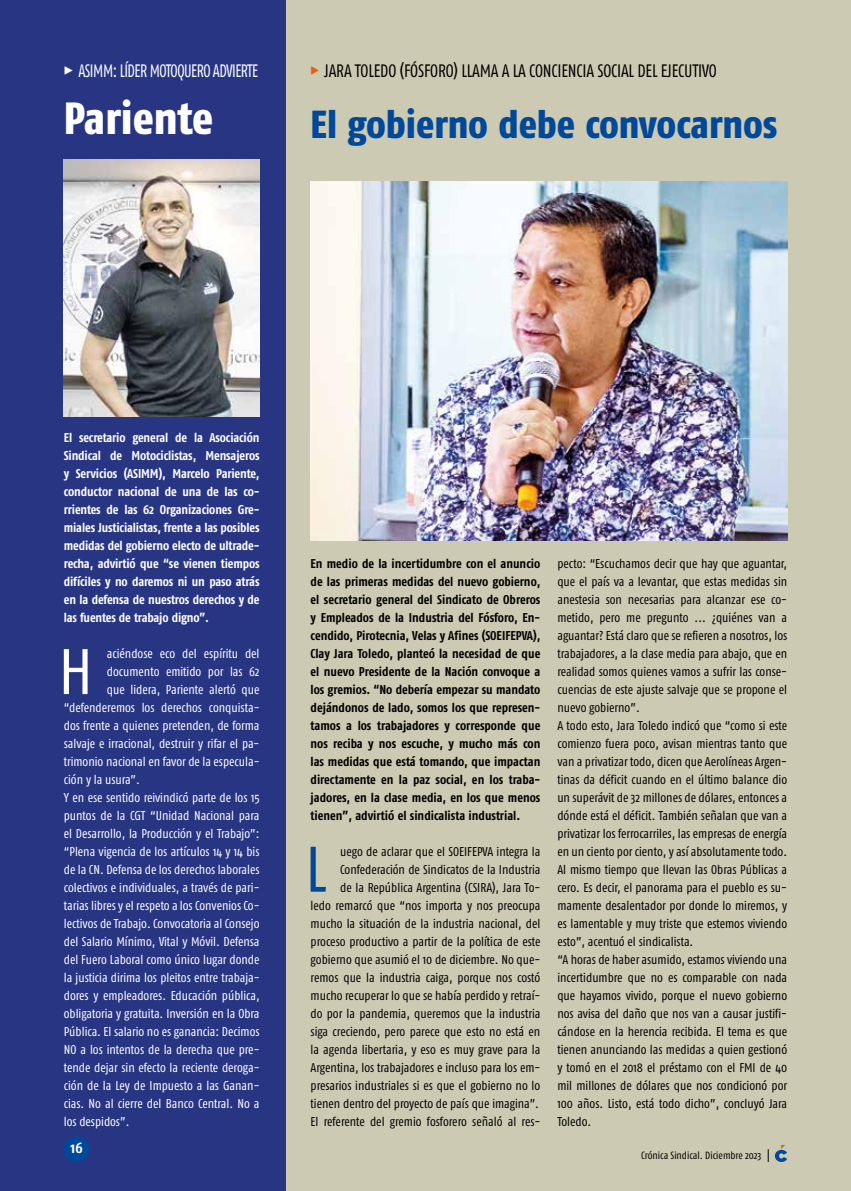
<style>
.page{position:relative;width:851px;height:1191px;background:#fff}
.page>*{position:absolute;margin:0;border:0;box-sizing:border-box;transform-origin:0 0}
.t1{font:64.2px "Fago Co";color:#fff}
.t2{font:64.2px "Fago Co";color:#00489a}
.t3{font:800 45px "Fago Co";letter-spacing:-.005em;color:#fff}
.t4{font:800 39px "Fago Co";letter-spacing:-.005em;color:#00489a}
.t5{font:18px "Fago Co Lf";letter-spacing:-.01em;color:#000;scale:.94 1}
.t6{font:18px "Fago Co Lf";letter-spacing:-.03em;color:#fff;scale:.85 1}
.t7{font:700 15px "Fago Co";color:#fff}
.t8{font:12.75px/18px "Fago Co";color:#000;text-align:right}
.t9{font:12.75px "Fago Co";color:#fff}
.t10{font:700 12.75px/18px "Fago Co";color:#000;text-align:justify}
.t11{font:700 12.75px/18px "Fago Co";letter-spacing:-.015em;color:#fff;text-align:justify}
.t12{font:10.5px "Fago Co";color:#000}
.s1{font-family:"Fago Co Extra Bold Caps Exp"}
.s2{font-family:"Fago Co Extra Bold Caps Exp";color:#ea5b0b}
</style>
<div class="page">
<div style="left:0;top:0;width:850px;height:1191px;background:#cdcab3"></div>
<div style="left:0;top:0;width:285px;height:1191px;background:#283583"></div>
<div style="left:64px;top:1136px;width:25px;height:26px;background:#00489a;border-radius:50%"></div>
<svg style="left:774px;top:1145px;width:13px;height:17px"></svg>
<svg style="left:767px;top:1149px;width:1px;height:13px"></svg>
<img style="left:64px;top:160px;width:195px;height:256px">
<img style="left:310px;top:181px;width:477px;height:359px">
<h3 class="t6" style="left:64px;top:60px;width:230px"><span class="s1">%</span> ASIMM: LÍDER MOTOQUERO ADVIERTE</h3>
<h2 class="t3" style="left:64px;top:92px;width:151px">Pariente</h2>
<h3 class="t5" style="left:310px;top:60px;width:433px"><span class="s2">%</span> JARA TOLEDO (FÓSFORO) LLAMA A LA CONCIENCIA SOCIAL DEL EJECUTIVO</h3>
<h3 class="t4" style="left:310px;top:101px;width:468px">El gobierno debe convocarnos</h3>
<p class="t11" style="left:64px;top:428px;width:197px">El secretario general de la Asociación Sindical de Motociclistas, Mensajeros y Servicios (ASIMM), Marcelo Pariente, conductor nacional de una de las co&shy;rrientes de las 62 Organizaciones Gre&shy;miales Justicialistas, frente a las posibles medidas del gobierno electo de ultrade&shy;recha, advirtió que “se vienen tiempos difíciles y no daremos ni un paso atrás en la defensa de nuestros derechos y de las fuentes de trabajo digno”.</p>
<h1 class="t1" style="left:59px;top:635px;width:36px">H</h1>
<p class="t9" style="left:107px;top:646px;width:154px">aciéndose eco del espíritu del</p>
<p class="t9" style="left:107px;top:664px;width:154px">documento emitido por las 62</p>
<p class="t9" style="left:107px;top:682px;width:154px">que lidera, Pariente alertó que</p>
<p class="t9" style="left:64px;top:700px;width:197px">“defenderemos los derechos conquista-</p>
<p class="t9" style="left:64px;top:718px;width:197px">dos frente a quienes pretenden, de forma</p>
<p class="t9" style="left:64px;top:736px;width:197px">salvaje e irracional, destruir y rifar el pa-</p>
<p class="t9" style="left:64px;top:754px;width:197px">trimonio nacional en favor de la especula-</p>
<p class="t9" style="left:64px;top:772px;width:78px">ción y la usura”.</p>
<p class="t9" style="left:64px;top:790px;width:197px">Y en ese sentido reivindicó parte de los 15</p>
<p class="t9" style="left:64px;top:808px;width:197px">puntos de la CGT “Unidad Nacional para</p>
<p class="t9" style="left:64px;top:826px;width:197px">el Desarrollo, la Producción y el Trabajo”:</p>
<p class="t9" style="left:64px;top:844px;width:197px">“Plena vigencia de los artículos 14 y 14 bis</p>
<p class="t9" style="left:64px;top:862px;width:197px">de la CN. Defensa de los derechos laborales</p>
<p class="t9" style="left:64px;top:880px;width:197px">colectivos e individuales, a través de pari-</p>
<p class="t9" style="left:64px;top:898px;width:197px">tarias libres y el respeto a los Convenios Co-</p>
<p class="t9" style="left:64px;top:916px;width:197px">lectivos de Trabajo. Convocatoria al Consejo</p>
<p class="t9" style="left:64px;top:934px;width:197px">del Salario Mínimo, Vital y Móvil. Defensa</p>
<p class="t9" style="left:64px;top:952px;width:197px">del Fuero Laboral como único lugar donde</p>
<p class="t9" style="left:64px;top:970px;width:197px">la justicia dirima los pleitos entre trabaja-</p>
<p class="t9" style="left:64px;top:988px;width:197px">dores y empleadores. Educación pública,</p>
<p class="t9" style="left:64px;top:1006px;width:197px">obligatoria y gratuita. Inversión en la Obra</p>
<p class="t9" style="left:64px;top:1024px;width:197px">Pública. El salario no es ganancia: Decimos</p>
<p class="t9" style="left:64px;top:1042px;width:197px">NO a los intentos de la derecha que pre-</p>
<p class="t9" style="left:64px;top:1060px;width:197px">tende dejar sin efecto la reciente deroga-</p>
<p class="t9" style="left:64px;top:1078px;width:197px">ción de la Ley de Impuesto a las Ganan-</p>
<p class="t9" style="left:64px;top:1096px;width:197px">cias. No al cierre del Banco Central. No a</p>
<p class="t9" style="left:64px;top:1114px;width:67px">los despidos”.</p>
<p class="t7" style="left:70px;top:1138px;width:14px">16</p>
<p class="t10" style="left:310px;top:554px;width:231px">En medio de la incertidumbre con el anuncio de las primeras medidas del nuevo gobierno, el secretario general del Sindicato de Obreros y Empleados de la Industria del Fósforo, En&shy;cendido, Pirotecnia, Velas y Afines (SOEIFEPVA), Clay Jara Toledo, planteó la necesidad de que el nuevo Presidente de la Nación convoque a los gremios. “No debería empezar su mandato dejándonos de lado, somos los que represen&shy;tamos a los trabajadores y corresponde que nos reciba y nos escuche, y mucho más con las medidas que está tomando, que impactan directamente en la paz social, en los traba&shy;jadores, en la clase media, en los que menos tienen”, advirtió el sindicalista industrial.</p>
<h1 class="t2" style="left:305px;top:833px;width:23px">L</h1>
<p class="t8" style="left:310px;top:842px;width:231px">uego de aclarar que el SOEIFEPVA integra la Confederación de Sindicatos de la Industria<br>de la República Argentina (CSIRA), Jara To-<br>ledo remarcó que “nos importa y nos preocupa mucho la situación de la industria nacional, del proceso productivo a partir de la política de este gobierno que asumió el 10 de diciembre. No que&shy;remos que la industria caiga, porque nos costó mucho recuperar lo que se había perdido y retraí&shy;do por la pandemia, queremos que la industria siga creciendo, pero parece que esto no está en la agenda libertaria, y eso es muy grave para la Argentina, los trabajadores e incluso para los em&shy;presarios industriales si es que el gobierno no lo tienen dentro del proyecto de país que imagina”.<br>El referente del gremio fosforero señaló al res-</p>
<p class="t8" style="left:557px;top:554px;width:231px;text-align:left">pecto: “Escuchamos decir que hay que aguantar, que el país va a levantar, que estas medidas sin anestesia son necesarias para alcanzar ese co&shy;metido, pero me pregunto ... ¿quiénes van a aguantar? Está claro que se refieren a nosotros, los trabajadores, a la clase media para abajo, que en realidad somos quienes vamos a sufrir las conse&shy;cuencias de este ajuste salvaje que se propone el nuevo gobierno”.<br>A todo esto, Jara Toledo indicó que “como si este comienzo fuera poco, avisan mientras tanto que van a privatizar todo, dicen que Aerolíneas Argen&shy;tinas da déficit cuando en el último balance dio un superávit de 32 millones de dólares, entonces a dónde está el déficit. También señalan que van a privatizar los ferrocarriles, las empresas de energía en un ciento por ciento, y así absolutamente todo.<br>Al mismo tiempo que llevan las Obras Públicas a cero. Es decir, el panorama para el pueblo es su&shy;mamente desalentador por donde lo miremos, y es lamentable y muy triste que estemos viviendo esto”, acentuó el sindicalista.<br>“A horas de haber asumido, estamos viviendo una incertidumbre que no es comparable con nada que hayamos vivido, porque el nuevo gobierno nos avisa del daño que nos van a causar justifi&shy;cándose en la herencia recibida. El tema es que tienen anunciando las medidas a quien gestionó y tomó en el 2018 el préstamo con el FMI de 40 mil millones de dólares que nos condicionó por 100 años. Listo, está todo dicho”, concluyó Jara Toledo.</p>
<p class="t12" style="left:641px;top:1149px;width:122px">Crónica Sindical. Diciembre 2023</p>
</div>
